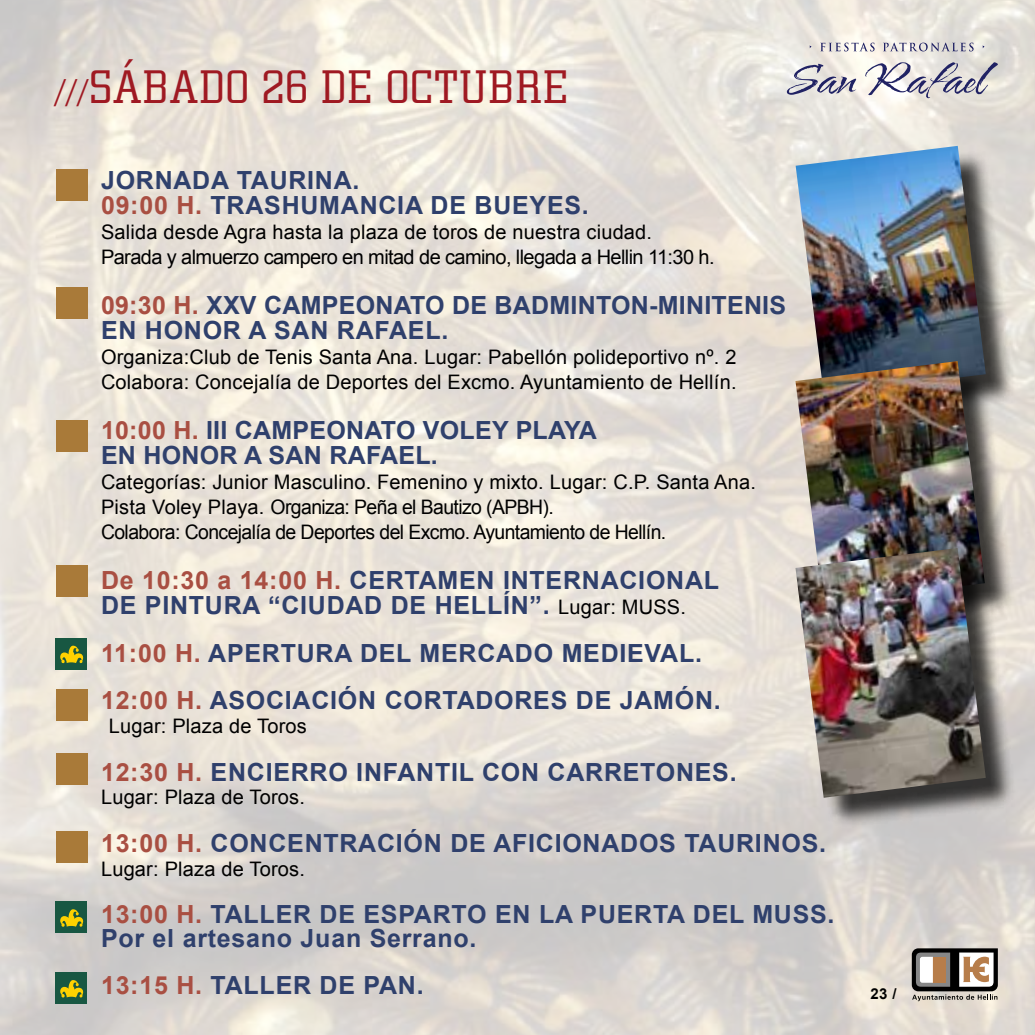
<style>
.page{position:relative;width:1035px;height:1035px;background:#fff}
.page>*{position:absolute;margin:0;border:0;box-sizing:border-box;transform-origin:0 0}
.t1{font:300 47.5px "Square Slabserif 711 BT";letter-spacing:.03em;color:#9f1922}
.t2{font:700 25px/25px "Arial";letter-spacing:.03em;color:#2f406c}
.t3{font:700 25px/25px "Arial";letter-spacing:.01em;color:#2f406c}
.t4{font:20px/25px "Arial";letter-spacing:-.03em;color:#000}
.t5{font:20px/25px "Arial";letter-spacing:.01em;color:#000}
.t6{font:700 15px "Arial";color:#000}
.s1{font-size:34.75px}
.s2{color:#a94f42}
.s3{font-weight:400;font-size:20px;color:#000}
</style>
<div class="page">
<img style="left:0;top:0;width:1035px;height:1035px">
<div style="left:56px;top:169px;width:31px;height:31px;background:#a97a39"></div>
<div style="left:56px;top:565px;width:31px;height:31px;background:#a97a39"></div>
<div style="left:56px;top:831px;width:31px;height:31px;background:#a97a39"></div>
<div style="left:56px;top:753px;width:31px;height:31px;background:#a97a39"></div>
<div style="left:56px;top:689px;width:31px;height:31px;background:#a97a39"></div>
<div style="left:56px;top:420px;width:31px;height:31px;background:#a97a39"></div>
<div style="left:56px;top:288px;width:31px;height:31px;background:#a97a39"></div>
<svg style="left:912px;top:948px;width:86px;height:53px"></svg>
<svg style="left:809px;top:43px;width:175px;height:8px"></svg>
<svg style="left:787px;top:62px;width:211px;height:36px;background:#c7c5cb"></svg>
<div style="left:800px;top:151px;width:216px;height:273px;background:#000;opacity:.75"></div>
<img style="left:795px;top:146px;width:190px;height:215px">
<div style="left:800px;top:366px;width:215px;height:267px;background:#000;opacity:.75"></div>
<img style="left:795px;top:361px;width:190px;height:187px">
<div style="left:800px;top:552px;width:216px;height:276px;background:#000;opacity:.75"></div>
<img style="left:795px;top:548px;width:190px;height:249px">
<div style="left:56px;top:638px;width:31px;height:31px;background:#185742"></div>
<svg style="left:60px;top:645px;width:24px;height:18px"></svg>
<div style="left:56px;top:972px;width:31px;height:31px;background:#185742"></div>
<svg style="left:60px;top:980px;width:24px;height:17px"></svg>
<div style="left:56px;top:901px;width:31px;height:32px;background:#185742"></div>
<svg style="left:60px;top:909px;width:24px;height:18px"></svg>
<h1 class="t1" style="left:56px;top:57px;width:514px"><span class="s1">///</span>SÁBADO 26 DE OCTUBRE</h1>
<p class="t2" style="left:101px;top:169px;width:489px">JORNADA TAURINA.<br><span class="s2">09:00 H.</span> TRASHUMANCIA DE BUEYES.</p>
<p class="t4" style="left:101px;top:220px;width:615px">Salida desde Agra hasta la plaza de toros de nuestra ciudad.<br>Parada y almuerzo campero en mitad de camino, llegada a Hellin 11:30 h.</p>
<p class="t3" style="left:101px;top:294px;width:686px"><span class="s2">09:30 H.</span> XXV CAMPEONATO DE BADMINTON-MINITENIS<br>EN HONOR A SAN RAFAEL.</p>
<p class="t5" style="left:101px;top:345px;width:637px">Organiza:Club de Tenis Santa Ana. Lugar: Pabellón polideportivo nº. 2<br>Colabora: Concejalía de Deportes del Excmo. Ayuntamiento de Hellín.</p>
<p class="t3" style="left:101px;top:419px;width:497px"><span class="s2">10:00 H.</span> III CAMPEONATO VOLEY PLAYA<br>EN HONOR A SAN RAFAEL.</p>
<p class="t4" style="left:101px;top:470px;width:656px">Categorías: Junior Masculino. Femenino y mixto. Lugar: C.P. Santa Ana.<br>Pista Voley Playa. Organiza: Peña el Bautizo (APBH).<br>Colabora: Concejalía de Deportes del Excmo. Ayuntamiento de Hellín.</p>
<p class="t2" style="left:101px;top:569px;width:619px"><span class="s2">De 10:30 a 14:00 H.</span> CERTAMEN INTERNACIONAL<br>DE PINTURA “CIUDAD DE HELLÍN”. <span class="s3">Lugar: MUSS.</span></p>
<p class="t2" style="left:101px;top:630px;width:621px;line-height:47.5px"><span class="s2">11:00 H.</span> APERTURA DEL MERCADO MEDIEVAL.<br><span class="s2">12:00 H.</span> ASOCIACIÓN CORTADORES DE JAMÓN.</p>
<p class="t5" style="left:109px;top:714px;width:200px">Lugar: Plaza de Toros</p>
<p class="t2" style="left:101px;top:760px;width:637px"><span class="s2">12:30 H.</span> ENCIERRO INFANTIL CON CARRETONES.</p>
<p class="t5" style="left:101px;top:785px;width:205px">Lugar: Plaza de Toros.</p>
<p class="t2" style="left:101px;top:831px;width:726px"><span class="s2">13:00 H.</span> CONCENTRACIÓN DE AFICIONADOS TAURINOS.</p>
<p class="t5" style="left:101px;top:856px;width:205px">Lugar: Plaza de Toros.</p>
<p class="t2" style="left:101px;top:903px;width:735px;line-height:23.8px"><span class="s2">13:00 H.</span> TALLER DE ESPARTO EN LA PUERTA DEL MUSS.<br>Por el artesano Juan Serrano.</p>
<p class="t2" style="left:101px;top:974px;width:324px"><span class="s2">13:15 H.</span> TALLER DE PAN.</p>
<p class="t6" style="left:870px;top:984px;width:28px">23 /</p>
</div>
